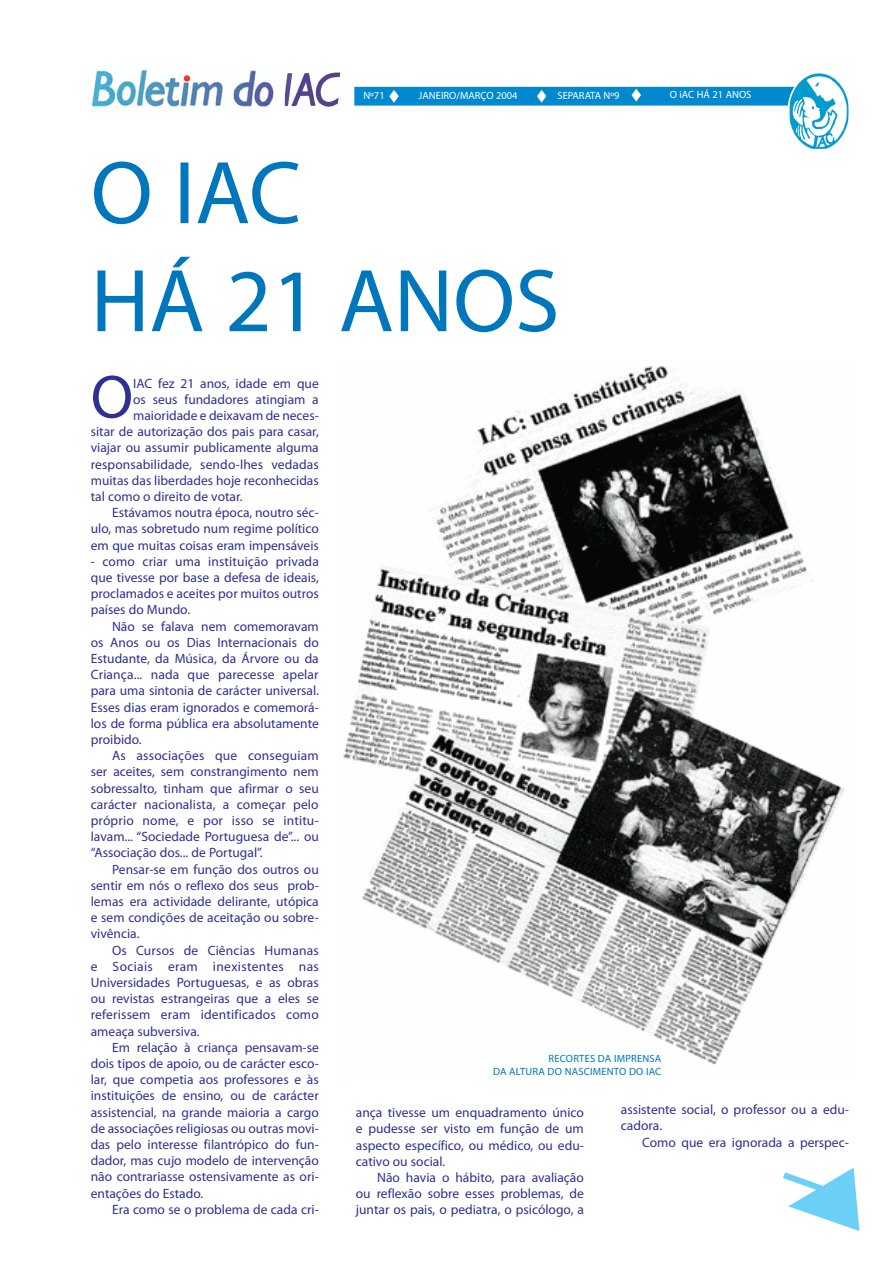
<style>
.page{position:relative;width:893px;height:1263px;background:#fff}
.page>*{position:absolute;margin:0;border:0;box-sizing:border-box;transform-origin:0 0}
.t1{font:90px/108px "Futurist";color:#0076bd}
.t2{font:61.5px "Futurist";color:#2e3092}
.t3{font:13.5px/16.2px "Futurist";color:#2e3092;text-align:justify}
.t4{font:10.5px "Futurist";color:#fff}
.t5{font:10.5px/12.6px "Futurist";letter-spacing:.02em;color:#0076bd;text-align:right}
</style>
<div class="page">
<svg style="left:783px;top:1168px;width:76px;height:63px"></svg>
<img style="left:91px;top:70px;width:183px;height:37px">
<div style="left:354px;top:87px;width:454px;height:19px;background:#0089cf"></div>
<div style="left:184px;top:75px;width:6px;height:7px;background:#ee392a;border-radius:50%"></div>
<svg style="left:787px;top:72px;width:63px;height:79px"></svg>
<img style="left:790px;top:73px;width:58px;height:76px">
<img style="left:285px;top:72px;width:56px;height:35px">
<svg style="left:631px;top:89px;width:10px;height:13px"></svg>
<svg style="left:537px;top:90px;width:9px;height:13px"></svg>
<svg style="left:389px;top:90px;width:10px;height:13px"></svg>
<img style="left:343px;top:366px;width:502px;height:699px">
<p class="t4" style="left:363px;top:89px;width:23px">Nº71</p>
<p class="t4" style="left:419px;top:89px;width:100px">JANEIRO/MARÇO 2004</p>
<p class="t4" style="left:557px;top:89px;width:64px">SEPARATA Nº9</p>
<p class="t4" style="left:670px;top:89px;width:83px">O iAC HÁ 21 ANOS</p>
<h1 class="t1" style="left:91px;top:141px;width:470px">O IAC<br>HÁ 21 ANOS</h1>
<h2 class="t2" style="left:91px;top:363px;width:44px">O</h2>
<p class="t3" style="left:133px;top:375px;width:187px">IAC fez 21 anos, idade em que</p>
<p class="t3" style="left:133px;top:391px;width:187px">os seus fundadores atingiam a</p>
<p class="t3" style="left:133px;top:407px;width:187px">maioridade e deixavam de neces-</p>
<p class="t3" style="left:91px;top:424px;width:230px">sitar de autorização dos pais para casar,</p>
<p class="t3" style="left:91px;top:440px;width:230px">viajar ou assumir publicamente alguma</p>
<p class="t3" style="left:91px;top:456px;width:230px">responsabilidade, sendo-lhes vedadas</p>
<p class="t3" style="left:91px;top:472px;width:230px">muitas das liberdades hoje reconhecidas</p>
<p class="t3" style="left:91px;top:488px;width:153px">tal como o direito de votar.</p>
<p class="t3" style="left:112px;top:505px;width:208px">Estávamos noutra época, noutro séc-</p>
<p class="t3" style="left:91px;top:521px;width:230px">ulo, mas sobretudo num regime político</p>
<p class="t3" style="left:91px;top:537px;width:230px">em que muitas coisas eram impensáveis</p>
<p class="t3" style="left:91px;top:553px;width:230px">- como criar uma instituição privada que tivesse por base a defesa de ideais, proclamados e aceites por muitos outros países do Mundo.</p>
<p class="t3" style="left:91px;top:618px;width:230px;text-indent:21px">Não se falava nem comemoravam os Anos ou os Dias Internacionais do Estudante, da Música, da Árvore ou da Criança... nada que parecesse apelar para uma sintonia de carácter universal.<br>Esses dias eram ignorados e comemorá&shy;los de forma pública era absolutamente proibido.</p>
<p class="t3" style="left:91px;top:748px;width:230px;text-indent:21px">As associações que conseguiam ser aceites, sem constrangimento nem sobressalto, tinham que afirmar o seu carácter nacionalista, a começar pelo próprio nome, e por isso se intitu&shy;lavam... “Sociedade Portuguesa de”... ou “Associação dos... de Portugal”.</p>
<p class="t3" style="left:91px;top:861px;width:230px;text-indent:21px">Pensar-se em função dos outros ou sentir em nós o reflexo dos seus prob&shy;lemas era actividade delirante, utópica e sem condições de aceitação ou sobre&shy;vivência.</p>
<p class="t3" style="left:91px;top:942px;width:230px;text-indent:21px">Os Cursos de Ciências Humanas e Sociais eram inexistentes nas Universidades Portuguesas, e as obras ou revistas estrangeiras que a eles se referissem eram identificados como ameaça subversiva.</p>
<p class="t3" style="left:91px;top:1039px;width:230px;text-indent:21px">Em relação à criança pensavam-se dois tipos de apoio, ou de carácter esco&shy;lar, que competia aos professores e às instituições de ensino, ou de carácter assistencial, na grande maioria a cargo de associações religiosas ou outras movi&shy;das pelo interesse filantrópico do fun&shy;dador, mas cujo modelo de intervenção não contrariasse ostensivamente as ori&shy;entações do Estado.</p>
<p class="t3" style="left:112px;top:1201px;width:208px">Era como se o problema de cada cri-</p>
<p class="t5" style="left:493px;top:1052px;width:170px">RECORTES DA IMPRENSA<br>DA ALTURA DO NASCIMENTO DO IAC</p>
<p class="t3" style="left:356px;top:1105px;width:230px">ança tivesse um enquadramento único e pudesse ser visto em função de um aspecto específico, ou médico, ou edu&shy;cativo ou social.</p>
<p class="t3" style="left:356px;top:1169px;width:230px;text-indent:21px">Não havia o hábito, para avaliação ou reflexão sobre esses problemas, de juntar os pais, o pediatra, o psicólogo, a</p>
<p class="t3" style="left:621px;top:1102px;width:230px">assistente social, o professor ou a edu&shy;cadora.</p>
<p class="t3" style="left:642px;top:1134px;width:208px">Como que era ignorada a perspec-</p>
</div>
